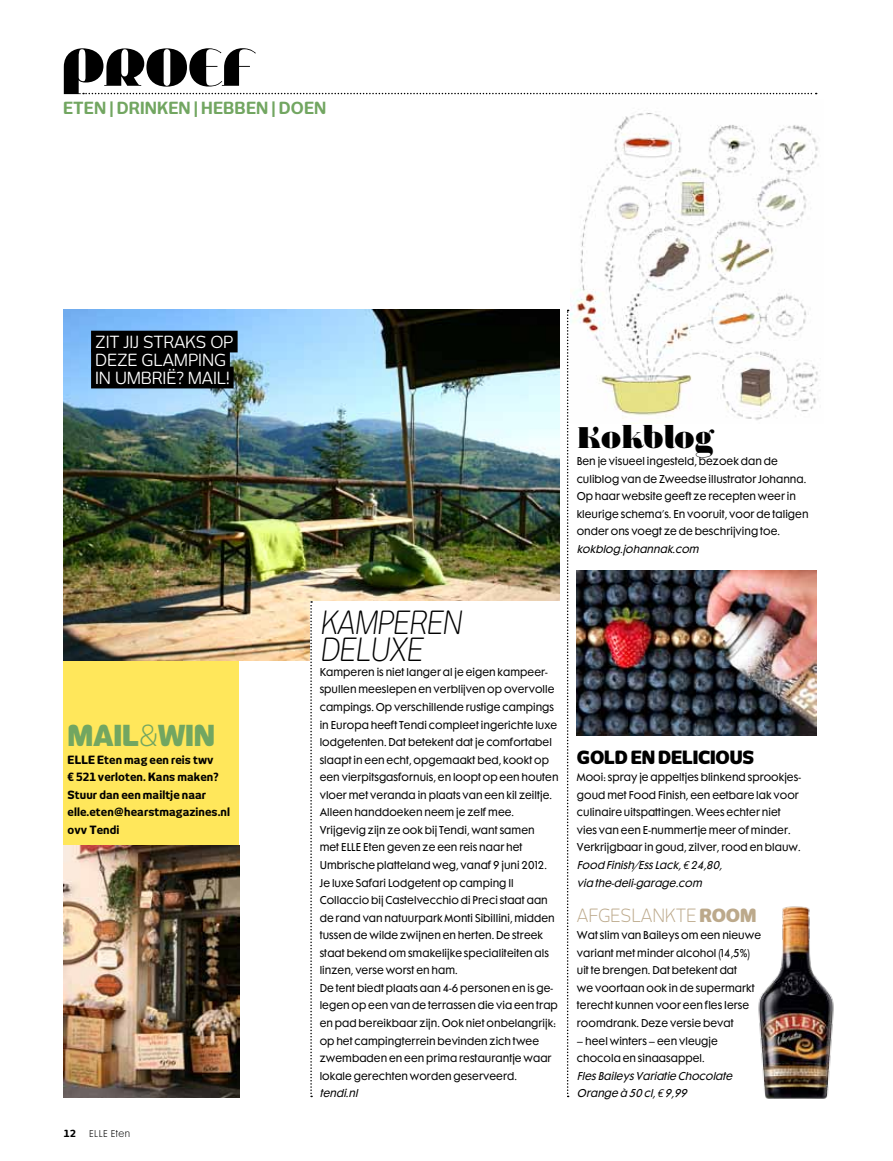
<style>
.page{position:relative;width:893px;height:1161px;background:#fff}
.page>*{position:absolute;margin:0;border:0;box-sizing:border-box;transform-origin:0 0}
.t1{font:900 52.5px "Jeanne Moderno OT";color:#000}
.t2{font:italic 300 31.5px/27px "New June";letter-spacing:-.04em;color:#000}
.t3{font:900 30px "Jeanne Moderno OT";letter-spacing:-.04em;color:#000}
.t4{font:800 28.5px "New June";letter-spacing:-.01em;color:#72a661}
.t5{font:800 18px "New June";letter-spacing:-.01em;color:#000}
.t6{font:300 18px "New June";letter-spacing:-.01em;color:#bca98b}
.t7{font:16.5px/18px "New June";letter-spacing:-.01em;color:#fff}
.t8{font:700 16.5px "New June";letter-spacing:.005em;color:#72a661}
.t9{font:800 11.25px/17.5px "New June";letter-spacing:.005em;color:#000}
.t10{font:10.35px/17.5px "Cg Futura Maxi";letter-spacing:.005em;color:#000}
.t11{font:italic 10.35px/17.5px "Cg Futura Maxi";color:#000}
.t12{font:800 9.75px "New June";color:#000}
.t13{font:300 9px "Cg Futura Maxi";letter-spacing:.05em;color:#000}
.s1{font-weight:300}
.s2{font-style:italic}
.s3{font-family:"New June";font-style:italic}
.s4{font-weight:800}
.s5{font-family:"New June"}
</style>
<div class="page">
<div style="left:64px;top:654px;width:175px;height:197px;background:#ffe75b"></div>
<img style="left:64px;top:310px;width:496px;height:350px">
<img style="left:577px;top:571px;width:240px;height:165px">
<img style="left:64px;top:846px;width:176px;height:251px">
<img style="left:758px;top:906px;width:76px;height:193px">
<img style="left:570px;top:112px;width:248px;height:308px">
<div style="left:310px;top:601px;width:255px;height:146px;background:#fff"></div>
<svg style="left:310px;top:601px;width:2px;height:496px"></svg>
<svg style="left:567px;top:310px;width:2px;height:787px"></svg>
<svg style="left:83px;top:93px;width:734px;height:1px"></svg>
<div style="left:91px;top:331px;width:147px;height:21px;background:#000"></div>
<div style="left:91px;top:349px;width:139px;height:21px;background:#000"></div>
<div style="left:91px;top:367px;width:143px;height:21px;background:#000"></div>
<h1 class="t1" style="left:60px;top:37px;width:197px">Proef</h1>
<h3 class="t8" style="left:63px;top:98px;width:265px">ETEN | DRINKEN | HEBBEN | DOEN</h3>
<h3 class="t7" style="left:95px;top:332px;width:140px">ZIT JIJ STRAKS OP<br>DEZE GLAMPING<br>IN UMBRIË? MAIL!</h3>
<h3 class="t4" style="left:68px;top:719px;width:149px">MAIL<span class="s1">&amp;</span>WIN</h3>
<p class="t9" style="left:68px;top:750px;width:164px">ELLE Eten mag een reis twv<br>€ 521 verloten. Kans maken?<br>Stuur dan een mailtje naar elle.eten@hearstmagazines.nl ovv Tendi</p>
<p class="t12" style="left:64px;top:1127px;width:13px">12</p>
<p class="t13" style="left:89px;top:1128px;width:42px">ELLE Eten</p>
<h3 class="t3" style="left:577px;top:420px;width:140px">Kokblog</h3>
<p class="t10" style="left:577px;top:453px;width:233px">Ben je visueel ingesteld, bezoek dan de culiblog van de Zweedse illustrator Johanna.<br>Op haar website geeft ze recepten weer in kleurige schema’s. En vooruit, voor de taligen onder ons voegt ze de beschrijving toe.</p>
<p class="t11" style="left:577px;top:541px;width:126px">kokblog.johannak.com</p>
<h2 class="t2" style="left:320px;top:609px;width:144px">KAMPEREN<br>DELUXE</h2>
<p class="t10" style="left:320px;top:664px;width:240px">Kamperen is niet langer al je eigen kampeer&shy;spullen meeslepen en verblijven op overvolle campings. Op verschillende rustige campings in Europa heeft Tendi compleet ingerichte luxe lodgetenten. Dat betekent dat je comfortabel slaapt in een echt, opgemaakt bed, kookt op een vierpitsgasfornuis, en loopt op een houten vloer met veranda in plaats van een kil zeiltje.<br>Alleen handdoeken neem je zelf mee.<br>Vrijgevig zijn ze ook bij Tendi, want samen<br>met ELLE Eten geven ze een reis naar het Umbrische platteland weg, vanaf 9 juni 2012.<br>Je luxe Safari Lodgetent op camping Il Collaccio bij Castelvecchio di Preci staat aan de rand van natuurpark Monti Sibillini, midden tussen de wilde zwijnen en herten. De streek staat bekend om smakelijke specialiteiten als linzen, verse worst en ham.<br>De tent biedt plaats aan 4-6 personen en is ge&shy;legen op een van de terrassen die via een trap en pad bereikbaar zijn. Ook niet onbelangrijk: op het campingterrein bevinden zich twee zwembaden en een prima restaurantje waar lokale gerechten worden geserveerd.</p>
<p class="t11" style="left:320px;top:1085px;width:42px">tendi.nl</p>
<h3 class="t5" style="left:577px;top:746px;width:179px">GOLD EN DELICIOUS</h3>
<p class="t10" style="left:577px;top:769px;width:225px">Mooi: spray je appeltjes blinkend sprookjes&shy;goud met Food Finish, een eetbare lak voor culinaire uitspattingen. Wees echter niet vies van een E-nummertje meer of minder.<br>Verkrijgbaar in goud, zilver, rood en blauw.<br><span class="s2">Food Finish/EssLack,</span><span class="s3">¤</span> <span class="s2">24,80,<br>via the-deli-garage.com</span></p>
<h3 class="t6" style="left:577px;top:904px;width:179px">AFGESLANKTE <span class="s4">ROOM</span></h3>
<p class="t10" style="left:577px;top:927px;width:186px">Wat slim van Baileys om een nieuwe variant met minder alcohol (14,5%) uit te brengen. Dat betekent dat<br>we voortaan ook in de supermarkt terecht kunnen voor een fles Ierse roomdrank. Deze versie bevat</p>
<p class="t10" style="left:577px;top:1032px;width:143px">– heel winters – een vleugje chocola en sinaasappel.</p>
<p class="t11" style="left:577px;top:1067px;width:160px">FlesBaileysVariatie Chocolate<br>Orange à 50 cl,<span class="s5">¤</span> 9,99</p>
</div>
